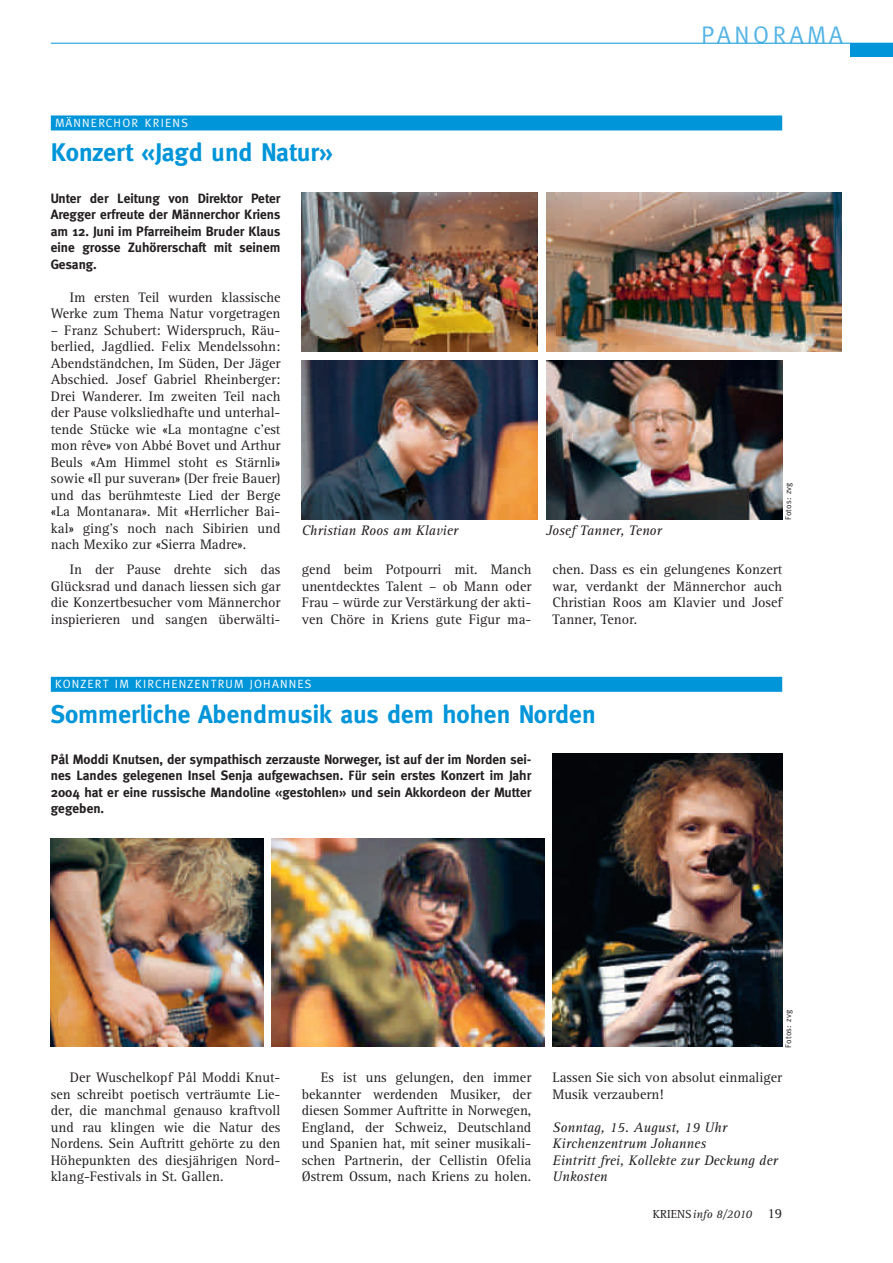
<style>
.page{position:relative;width:893px;height:1263px;background:#fff}
.page>*{position:absolute;margin:0;border:0;box-sizing:border-box;transform-origin:0 0}
.t1{font:700 25.5px "Meta Plus";color:#0095d9}
.t2{font:24px "Meta Plus";letter-spacing:.15em;color:#54b4e5}
.t3{font:14.25px/16.5px "Rotis Serif";color:#231f20;text-align:justify}
.t4{font:italic 14.25px/16.5px "Rotis Serif";color:#231f20}
.t5{font:700 13.5px/16.5px "Meta Plus";color:#231f20;text-align:justify}
.t6{font:12px "Meta Plus";letter-spacing:.1em;color:#fff}
.t7{font:italic 12px "Rotis Serif";color:#231f20}
.t8{font:8.25px "Meta Plus";letter-spacing:.025em;color:#231f20}
.s1{font-style:normal}
.s2{font-style:normal;font-size:14.25px}
</style>
<div class="page">
<div style="left:850px;top:43px;width:43px;height:14px;background:#0095d9"></div>
<hr style="left:51px;top:43px;width:842px;height:1px;background:#0095d9">
<div style="left:51px;top:115px;width:731px;height:15px;background:#0095d9"></div>
<div style="left:51px;top:677px;width:731px;height:15px;background:#0095d9"></div>
<img style="left:302px;top:192px;width:236px;height:159px">
<img style="left:546px;top:192px;width:296px;height:159px">
<img style="left:302px;top:360px;width:236px;height:159px">
<img style="left:546px;top:360px;width:236px;height:159px">
<img style="left:51px;top:838px;width:212px;height:209px">
<img style="left:272px;top:838px;width:272px;height:209px">
<img style="left:553px;top:753px;width:229px;height:294px">
<p class="t6" style="left:55px;top:118px;width:134px">MÄNNERCHOR KRIENS</p>
<h1 class="t1" style="left:51px;top:142px;width:283px">Konzert «Jagd und Natur»</h1>
<h2 class="t2" style="left:701px;top:26px;width:143px">PANORAMA</h2>
<p class="t5" style="left:51px;top:190px;width:231px">Unter der Leitung von Direktor Peter Aregger erfreute der Männerchor Kriens am 12. Juni im Pfarreiheim Bruder Klaus eine grosse Zuhörerschaft mit seinem Gesang.</p>
<p class="t3" style="left:51px;top:290px;width:231px;text-align:right">Im ersten Teil wurden klassische<br>Werke zum Thema Natur vorgetragen</p>
<p class="t3" style="left:51px;top:323px;width:231px">– Franz Schubert: Widerspruch, Räu&shy;berlied, Jagdlied. Felix Mendelssohn:<br>Abendständchen, Im Süden, Der Jäger Abschied. Josef Gabriel Rheinberger:<br>Drei Wanderer. Im zweiten Teil nach der Pause volksliedhafte und unterhal&shy;tende Stücke wie «La montagne c’est mon rêve» von Abbé Bovet und Arthur Beuls «Am Himmel stoht es Stärnli» sowie «Il pur suveran» (Der freie Bauer) und das berühmteste Lied der Berge «La Montanara». Mit «Herrlicher Bai&shy;kal» ging’s noch nach Sibirien und nach Mexiko zur «Sierra Madre».</p>
<p class="t3" style="left:51px;top:563px;width:231px;text-indent:19px">In der Pause drehte sich das Glücksrad und danach liessen sich gar die Konzertbesucher vom Männerchor inspierieren und sangen überwälti-</p>
<p class="t3" style="left:302px;top:563px;width:231px">gend beim Potpourri mit. Manch unentdecktes Talent – ob Mann oder Frau – würde zur Verstärkung der akti&shy;ven Chöre in Kriens gute Figur ma-</p>
<p class="t8" style="left:785px;top:520px;width:39px;rotate:-90deg">Fotos: zvg</p>
<p class="t4" style="left:302px;top:523px;width:158px">Christian Roos am Klavier</p>
<p class="t4" style="left:546px;top:523px;width:117px">Josef Tanner, Tenor</p>
<p class="t3" style="left:553px;top:563px;width:231px">chen. Dass es ein gelungenes Konzert war, verdankt der Männerchor auch Christian Roos am Klavier und Josef Tanner, Tenor.</p>
<p class="t6" style="left:55px;top:680px;width:258px">KONZERT IM KIRCHENZENTRUM JOHANNES</p>
<h1 class="t1" style="left:51px;top:703px;width:546px">Sommerliche Abendmusik aus dem hohen Norden</h1>
<p class="t5" style="left:51px;top:751px;width:482px">Pål Moddi Knutsen, der sympathisch zerzauste Norweger, ist auf der im Norden sei&shy;nes Landes gelegenen Insel Senja aufgewachsen. Für sein erstes Konzert im Jahr 2004 hat er eine russische Mandoline «gestohlen» und sein Akkordeon der Mutter gegeben.</p>
<p class="t8" style="left:785px;top:1047px;width:39px;rotate:-90deg">Fotos: zvg</p>
<p class="t3" style="left:51px;top:1071px;width:231px;text-indent:19px">Der Wuschelkopf Pål Moddi Knut&shy;sen schreibt poetisch verträumte Lie&shy;der, die manchmal genauso kraftvoll und rau klingen wie die Natur des Nordens. Sein Auftritt gehörte zu den Höhepunkten des diesjährigen Nord&shy;klang-Festivals in St. Gallen.</p>
<p class="t3" style="left:302px;top:1071px;width:231px;text-indent:19px">Es ist uns gelungen, den immer bekannter werdenden Musiker, der diesen Sommer Auftritte in Norwegen, England, der Schweiz, Deutschland und Spanien hat, mit seiner musikali&shy;schen Partnerin, der Cellistin Ofelia Østrem Ossum, nach Kriens zu holen.</p>
<p class="t3" style="left:553px;top:1071px;width:231px">Lassen Sie sich von absolut einmaliger<br>Musik verzaubern!</p>
<p class="t4" style="left:553px;top:1120px;width:227px">Sonntag, 15. August, 19 Uhr<br>Kirchenzentrum Johannes<br>Eintritt frei, Kollekte zur Deckung der<br>Unkosten</p>
<p class="t7" style="left:653px;top:1209px;width:131px"><span class="s1">KRIENS</span>info 8/2010 <span class="s2">19</span></p>
</div>
